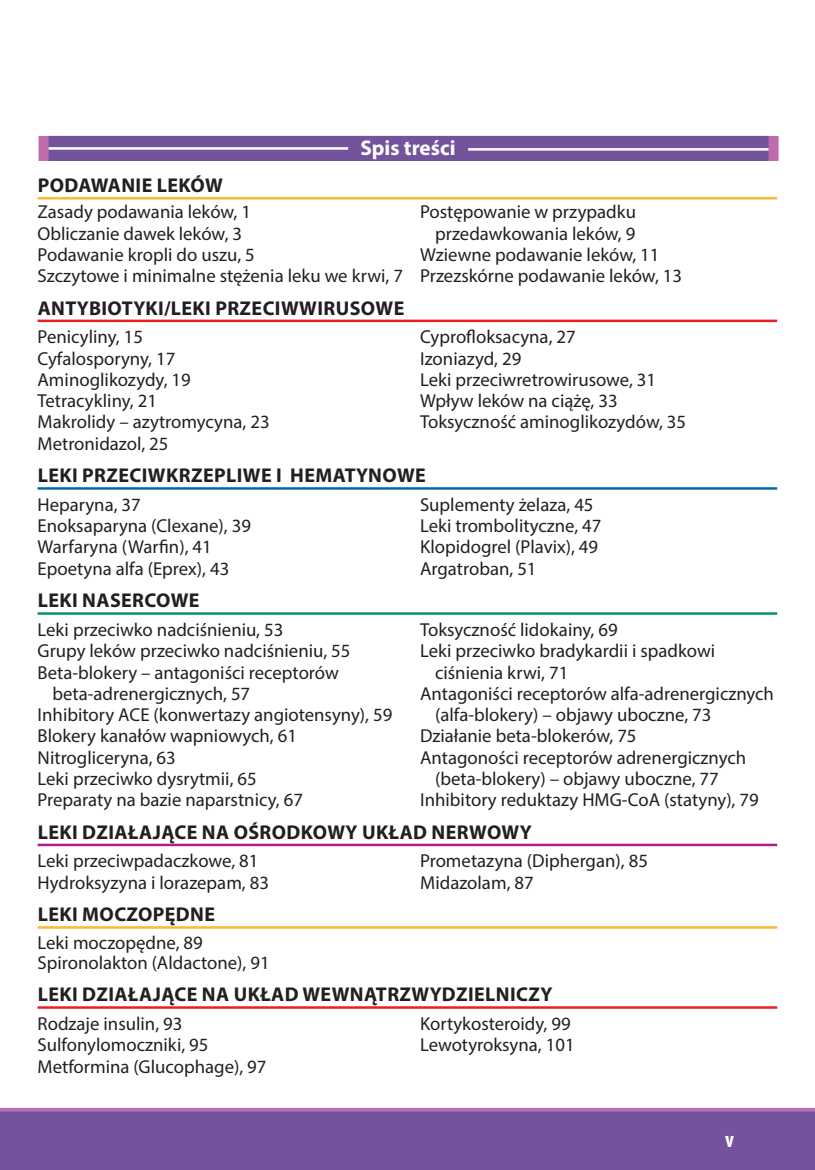
<style>
.page{position:relative;width:815px;height:1170px;background:#fff}
.page>*{position:absolute;margin:0;border:0;box-sizing:border-box;transform-origin:0 0}
.t1{font:700 condensed 22.5px "Myriad Pro";color:#fff}
.t2{font:700 21.25px "Myriad Pro";color:#fff}
.t3{font:700 20px "Myriad Pro";letter-spacing:.02em;color:#231f20}
.t4{font:18.75px/21.2px "Myriad Pro";color:#231f20}
</style>
<div class="page">
<div style="left:39px;top:136px;width:740px;height:25px;background:#bd6bab;border:2px solid #bd6bab"></div>
<div style="left:49px;top:136px;width:720px;height:25px;background:#73539c"></div>
<hr style="left:49px;top:147px;width:299px;height:3px;background:#fff">
<hr style="left:468px;top:148px;width:301px;height:3px;background:#fff">
<div style="left:0;top:1111px;width:815px;height:58px;background:#73539c"></div>
<svg style="left:0;top:1107px;width:815px;height:4px;background:#cb8bbd"></svg>
<hr style="left:38px;top:197px;width:739px;height:2px;background:#fdb931">
<hr style="left:38px;top:319px;width:739px;height:3px;background:#ee1d23">
<hr style="left:38px;top:487px;width:739px;height:2px;background:#006cb7">
<hr style="left:38px;top:612px;width:739px;height:2px;background:#00985c">
<hr style="left:38px;top:843px;width:739px;height:3px;background:#ab208e">
<hr style="left:38px;top:926px;width:739px;height:2px;background:#fdb931">
<hr style="left:38px;top:1006px;width:739px;height:2px;background:#ee1d23">
<p class="t2" style="left:360px;top:134px;width:97px">Spis treści</p>
<p class="t3" style="left:38px;top:172px;width:187px">PODAWANIE LEKÓW</p>
<p class="t4" style="left:38px;top:201px;width:215px">Zasady podawania leków, 1</p>
<p class="t4" style="left:420px;top:201px;width:217px">Postępowanie w przypadku</p>
<p class="t4" style="left:38px;top:222px;width:206px">Obliczanie dawek leków, 3</p>
<p class="t4" style="left:435px;top:222px;width:202px">przedawkowania leków, 9</p>
<p class="t4" style="left:38px;top:243px;width:219px">Podawanie kropli do uszu, 5</p>
<p class="t4" style="left:38px;top:243px;width:646px;text-indent:383px">Wziewne podawanie leków, 11<br>Szczytowe i minimalne stężenia leku we krwi, 7 Przezskórne podawanie leków, 13</p>
<p class="t3" style="left:38px;top:295px;width:368px">AntYbioTYKI/LEKI PRZECIWWIRUSOWE</p>
<p class="t4" style="left:38px;top:326px;width:107px">Penicyliny, 15</p>
<p class="t4" style="left:420px;top:326px;width:157px">Cyprofloksacyna, 27</p>
<p class="t4" style="left:38px;top:347px;width:139px">Cyfalosporyny, 17</p>
<p class="t4" style="left:420px;top:347px;width:103px">Izoniazyd, 29</p>
<p class="t4" style="left:38px;top:368px;width:155px">Aminoglikozydy, 19</p>
<p class="t4" style="left:420px;top:368px;width:238px">Leki przeciwretrowirusowe, 31</p>
<p class="t4" style="left:38px;top:390px;width:121px">Tetracykliny, 21</p>
<p class="t4" style="left:420px;top:390px;width:199px">Wpływ leków na ciążę, 33</p>
<p class="t4" style="left:38px;top:411px;width:234px">Makrolidy – azytromycyna, 23</p>
<p class="t4" style="left:420px;top:411px;width:268px">Toksyczność aminoglikozydów, 35</p>
<p class="t4" style="left:38px;top:432px;width:132px">Metronidazol, 25</p>
<p class="t3" style="left:38px;top:462px;width:390px">LEKI PRZECIWKRZEPLIWE I HEMATYNOWE</p>
<p class="t4" style="left:38px;top:493px;width:105px">Heparyna, 37</p>
<p class="t4" style="left:420px;top:493px;width:175px">Suplementy żelaza, 45</p>
<p class="t4" style="left:38px;top:515px;width:215px">Enoksaparyna (Clexane), 39</p>
<p class="t4" style="left:420px;top:515px;width:183px">Leki trombolityczne, 47</p>
<p class="t4" style="left:38px;top:536px;width:176px">Warfaryna (Warfin), 41</p>
<p class="t4" style="left:420px;top:536px;width:180px">Klopidogrel (Plavix), 49</p>
<p class="t4" style="left:38px;top:557px;width:193px">Epoetyna alfa (Eprex), 43</p>
<p class="t4" style="left:420px;top:557px;width:118px">Argatroban, 51</p>
<p class="t3" style="left:38px;top:587px;width:163px">LEKI NASERCOWE</p>
<p class="t4" style="left:38px;top:618px;width:247px">Leki przeciwko nadciśnieniu, 53</p>
<p class="t4" style="left:420px;top:618px;width:199px">Toksyczność lidokainy, 69</p>
<p class="t4" style="left:38px;top:640px;width:314px">Grupy leków przeciwko nadciśnieniu, 55</p>
<p class="t4" style="left:420px;top:640px;width:297px">Leki przeciwko bradykardii i spadkowi</p>
<p class="t4" style="left:38px;top:661px;width:303px">Beta-blokery – antagoniści receptorów</p>
<p class="t4" style="left:435px;top:661px;width:135px">ciśnienia krwi, 71</p>
<p class="t4" style="left:53px;top:682px;width:199px">beta-adrenergicznych, 57</p>
<p class="t4" style="left:420px;top:682px;width:355px">Antagoniści receptorów alfa-adrenergicznych</p>
<p class="t4" style="left:38px;top:703px;width:356px">Inhibitory ACE (konwertazy angiotensyny), 59</p>
<p class="t4" style="left:435px;top:703px;width:278px">(alfa-blokery) – objawy uboczne, 73</p>
<p class="t4" style="left:38px;top:725px;width:261px">Blokery kanałów wapniowych, 61</p>
<p class="t4" style="left:420px;top:725px;width:218px">Działanie beta-blokerów, 75</p>
<p class="t4" style="left:38px;top:746px;width:140px">Nitrogliceryna, 63</p>
<p class="t4" style="left:420px;top:746px;width:328px">Antagoności receptorów adrenergicznych</p>
<p class="t4" style="left:38px;top:767px;width:221px">Leki przeciwko dysrytmii, 65</p>
<p class="t4" style="left:435px;top:767px;width:285px">(beta-blokery) – objawy uboczne, 77</p>
<p class="t4" style="left:38px;top:788px;width:267px">Preparaty na bazie naparstnicy, 67</p>
<p class="t4" style="left:420px;top:788px;width:340px">Inhibitory reduktazy HMG-CoA (statyny), 79</p>
<p class="t3" style="left:38px;top:818px;width:496px">LEKI DZIAŁAJĄCE NA OŚRODKOWY UKŁAD NERWOWY</p>
<p class="t4" style="left:38px;top:850px;width:222px">Leki przeciwpadaczkowe, 81</p>
<p class="t4" style="left:420px;top:850px;width:229px">Prometazyna (Diphergan), 85</p>
<p class="t4" style="left:38px;top:871px;width:233px">Hydroksyzyna i lorazepam, 83</p>
<p class="t4" style="left:420px;top:871px;width:115px">Midazolam, 87</p>
<p class="t3" style="left:38px;top:901px;width:179px">LEKI MOCZOPĘDNE</p>
<p class="t4" style="left:38px;top:932px;width:234px;line-height:20px">Leki moczopędne, 89<br>Spironolakton (Aldactone), 91</p>
<p class="t3" style="left:38px;top:981px;width:516px">LEKI DZIAŁAJĄCE NA UKŁAD WEWNĄTRZWYDZIELNICZY</p>
<p class="t4" style="left:38px;top:1012px;width:146px">Rodzaje insulin, 93</p>
<p class="t4" style="left:420px;top:1012px;width:152px">Kortykosteroidy, 99</p>
<p class="t4" style="left:38px;top:1033px;width:172px">Sulfonylomoczniki, 95</p>
<p class="t4" style="left:420px;top:1033px;width:156px">Lewotyroksyna, 101</p>
<p class="t4" style="left:38px;top:1055px;width:230px">Metformina (Glucophage), 97</p>
<p class="t1" style="left:725px;top:1124px;width:10px">v</p>
</div>
